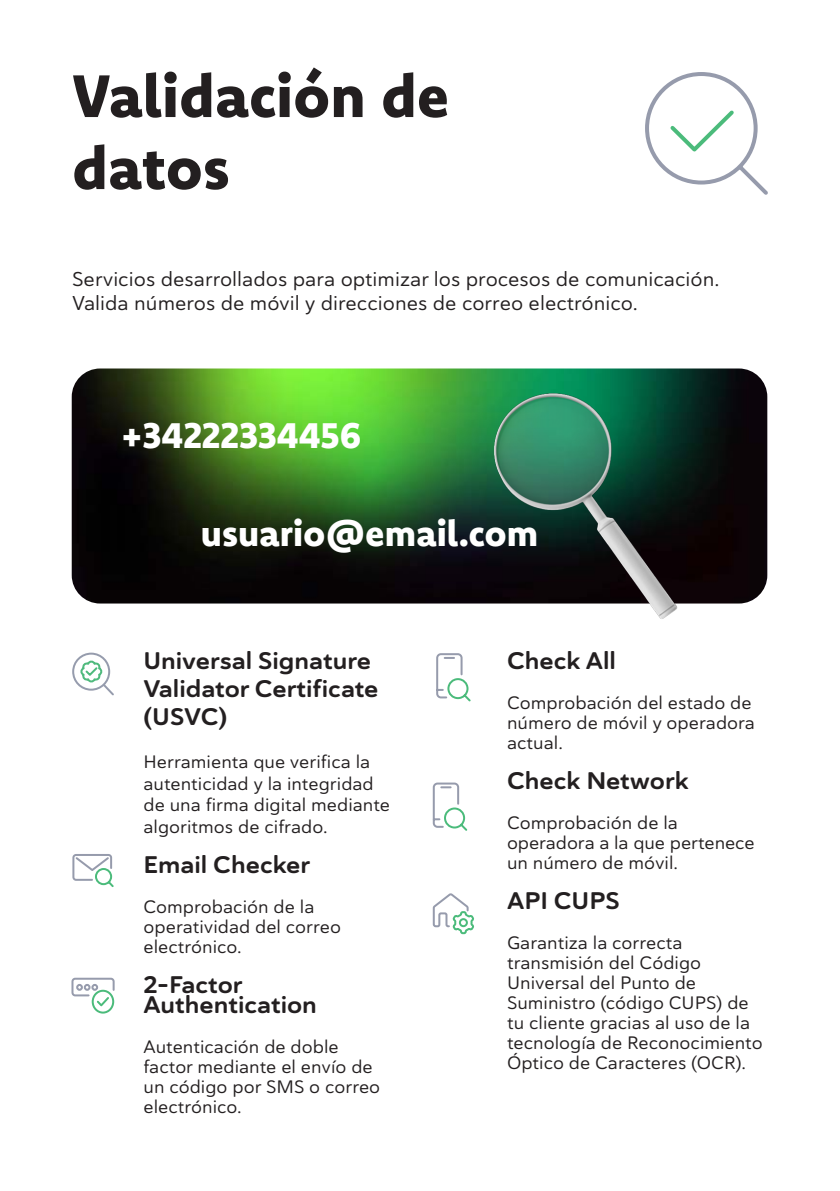
<style>
.page{position:relative;width:840px;height:1191px;background:#fff}
.page>*{position:absolute;margin:0;border:0;box-sizing:border-box;transform-origin:0 0}
.t1{font:800 60px/72px "Komet";color:#231f20}
.t2{font:800 36px "Komet";color:#fff}
.t3{font:700 expanded 24px/20px "Haboro Soft";color:#231f20}
.t4{font:expanded 20px "Haboro Soft";color:#231f20}
.t5{font:expanded 18px/20px "Haboro Soft";color:#231f20}
</style>
<div class="page">
<img style="left:72px;top:368px;width:694px;height:235px">
<img style="left:419px;top:368px;width:329px;height:251px">
<svg style="left:645px;top:72px;width:123px;height:123px"></svg>
<svg style="left:73px;top:652px;width:41px;height:44px"></svg>
<svg style="left:432px;top:782px;width:36px;height:49px"></svg>
<svg style="left:72px;top:854px;width:42px;height:33px"></svg>
<svg style="left:432px;top:893px;width:42px;height:42px"></svg>
<svg style="left:71px;top:977px;width:44px;height:37px"></svg>
<svg style="left:436px;top:653px;width:35px;height:49px"></svg>
<p class="t1" style="left:72px;top:59px;width:378px">Validación de datos</p>
<p class="t4" style="left:72px;top:265px;width:648px">Servicios desarrollados para optimizar los procesos de comunicación.</p>
<p class="t4" style="left:72px;top:289px;width:567px">Valida números de móvil y direcciones de correo electrónico.</p>
<p class="t2" style="left:121px;top:412px;width:242px">+34222334456</p>
<p class="t2" style="left:201px;top:510px;width:339px">usuario@email.com</p>
<p class="t3" style="left:143px;top:650px;width:229px">Universal Signature</p>
<p class="t3" style="left:143px;top:678px;width:236px">Validator Certificate</p>
<p class="t3" style="left:143px;top:706px;width:85px">(USVC)</p>
<p class="t5" style="left:143px;top:751px;width:248px;line-height:21.6px">Herramienta que verifica la autenticidad y la integridad de una firma digital mediante algoritmos de cifrado.</p>
<p class="t3" style="left:143px;top:854px;width:168px">Email Checker</p>
<p class="t5" style="left:143px;top:896px;width:199px">Comprobación de la operatividad del correo electrónico.</p>
<p class="t3" style="left:143px;top:974px;width:175px">2-Factor<br>Authentication</p>
<p class="t5" style="left:143px;top:1036px;width:238px">Autenticación de doble factor mediante el envío de un código por SMS o correo electrónico.</p>
<p class="t3" style="left:506px;top:650px;width:110px">Check All</p>
<p class="t5" style="left:506px;top:692px;width:249px">Comprobación del estado de número de móvil y operadora actual.</p>
<p class="t3" style="left:506px;top:770px;width:183px">Check Network</p>
<p class="t5" style="left:506px;top:812px;width:249px">Comprobación de la operadora a la que pertenece un número de móvil.</p>
<p class="t3" style="left:506px;top:890px;width:114px">API CUPS</p>
<p class="t5" style="left:506px;top:932px;width:195px">Garantiza la correcta transmisión del Código<br>Universal del Punto de</p>
<p class="t5" style="left:506px;top:992px;width:257px">Suministro (código CUPS) de tu cliente gracias al uso de la tecnología de Reconocimiento<br>Óptico de Caracteres (OCR).</p>
</div>
